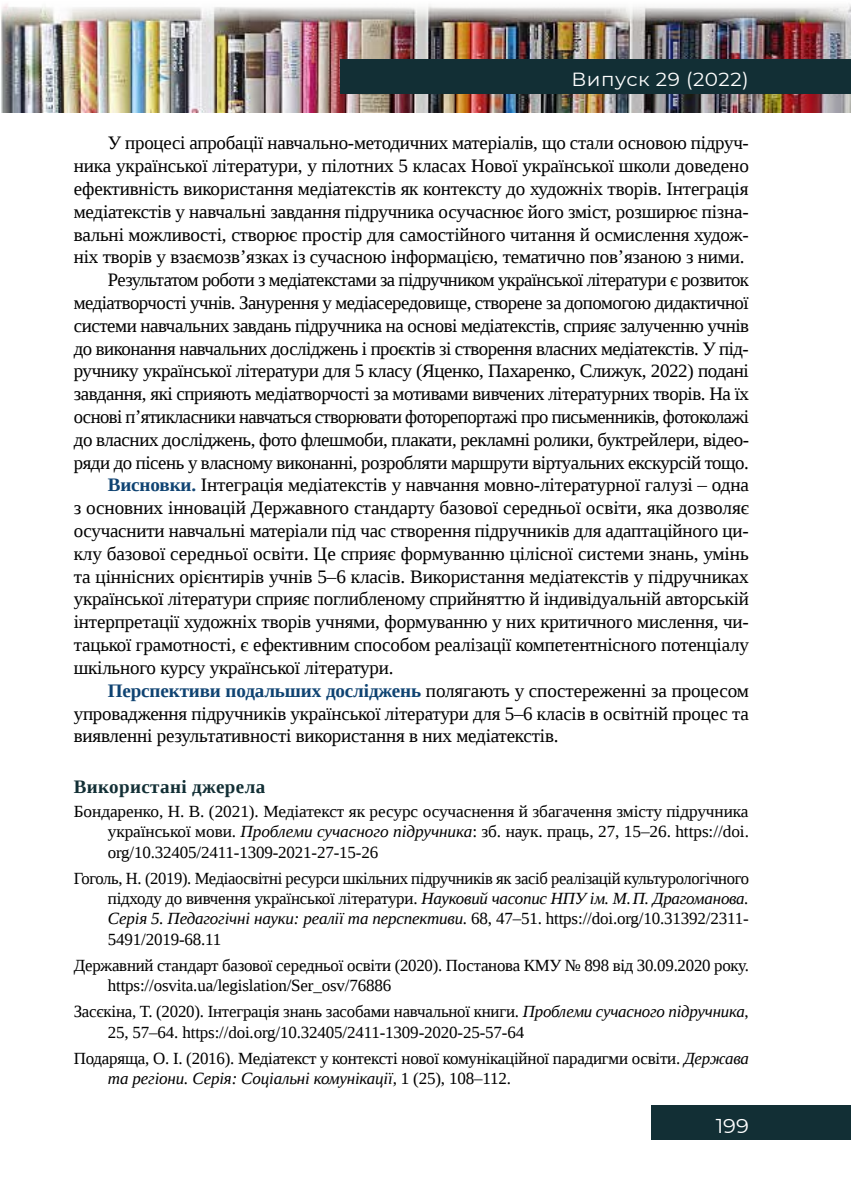
<style>
.page{position:relative;width:851px;height:1191px;background:#fff}
.page>*{position:absolute;margin:0;border:0;box-sizing:border-box;transform-origin:0 0}
.t1{font:20px "Montserrat";color:#fff;scale:1.05 1}
.t2{font:19px "Liberation Serif";letter-spacing:-.01em;color:#000}
.t3{font:19px "Liberation Serif";letter-spacing:-.03em;color:#000}
.t4{font:700 19px "Liberation Serif";letter-spacing:.02em;color:#122f35}
.t5{font:19px "Montserrat";letter-spacing:.025em;color:#fff;scale:1.05 1}
.t6{font:17px/20.4px "Liberation Serif";letter-spacing:-.01em;color:#000}
.s1{font-weight:700;color:#0f4372}
.s2{font-style:italic}
</style>
<div class="page">
<img style="left:1px;top:4px;width:849px;height:109px">
<div style="left:340px;top:60px;width:510px;height:34px;background:#122f35"></div>
<div style="left:651px;top:1106px;width:199px;height:34px;background:#122f35"></div>
<p class="t5" style="left:571px;top:66px;width:170px">Випуск 29 (2022)</p>
<p class="t2" style="left:108px;top:131px;width:642px">У процесі апробації навчально-методичних матеріалів, що стали основою підруч-</p>
<p class="t2" style="left:74px;top:153px;width:676px">ника української літератури, у пілотних 5 класах Нової української школи доведено</p>
<p class="t2" style="left:74px;top:176px;width:676px">ефективність використання медіатекстів як контексту до художніх творів. Інтеграція</p>
<p class="t2" style="left:74px;top:199px;width:676px">медіатекстів у навчальні завдання підручника осучаснює його зміст, розширює пізна-</p>
<p class="t2" style="left:74px;top:222px;width:676px">вальні можливості, створює простір для самостійного читання й осмислення худож-</p>
<p class="t2" style="left:74px;top:245px;width:672px">ніх творів у взаємозв’язках із сучасною інформацією, тематично пов’язаною з ними.</p>
<p class="t3" style="left:108px;top:267px;width:642px">Результатом роботи з медіатекстами за підручником української літератури є розвиток</p>
<p class="t2" style="left:74px;top:290px;width:676px">медіатворчості учнів. Занурення у медіасередовище, створене за допомогою дидактичної</p>
<p class="t2" style="left:74px;top:313px;width:676px">системи навчальних завдань підручника на основі медіатекстів, сприяє залученню учнів</p>
<p class="t2" style="left:74px;top:336px;width:676px">до виконання навчальних досліджень і проєктів зі створення власних медіатекстів. У під-</p>
<p class="t2" style="left:74px;top:359px;width:676px">ручнику української літератури для 5 класу (Яценко, Пахаренко, Слижук, 2022) подані</p>
<p class="t2" style="left:74px;top:381px;width:676px">завдання, які сприяють медіатворчості за мотивами вивчених літературних творів. На їх</p>
<p class="t3" style="left:74px;top:404px;width:676px">основі п’ятикласники навчаться створювати фоторепортажі про письменників, фотоколажі</p>
<p class="t2" style="left:74px;top:427px;width:676px">до власних досліджень, фото флешмоби, плакати, рекламні ролики, буктрейлери, відео-</p>
<p class="t2" style="left:74px;top:450px;width:676px">ряди до пісень у власному виконанні, розробляти маршрути віртуальних екскурсій тощо.</p>
<p class="t2" style="left:108px;top:473px;width:642px"><span class="s1">Висновки.</span> Інтеграція медіатекстів у навчання мовно-літературної галузі – одна</p>
<p class="t2" style="left:74px;top:495px;width:676px">з основних інновацій Державного стандарту базової середньої освіти, яка дозволяє</p>
<p class="t2" style="left:74px;top:518px;width:676px">осучаснити навчальні матеріали під час створення підручників для адаптаційного ци-</p>
<p class="t2" style="left:74px;top:541px;width:676px">клу базової середньої освіти. Це сприяє формуванню цілісної системи знань, умінь</p>
<p class="t2" style="left:74px;top:564px;width:676px">та ціннісних орієнтирів учнів 5–6 класів. Використання медіатекстів у підручниках</p>
<p class="t2" style="left:74px;top:587px;width:676px">української літератури сприяє поглибленому сприйняттю й індивідуальній авторській</p>
<p class="t2" style="left:74px;top:609px;width:676px">інтерпретації художніх творів учнями, формуванню у них критичного мислення, чи-</p>
<p class="t2" style="left:74px;top:632px;width:676px">тацької грамотності, є ефективним способом реалізації компетентнісного потенціалу</p>
<p class="t2" style="left:74px;top:655px;width:321px">шкільного курсу української літератури.</p>
<p class="t2" style="left:108px;top:678px;width:642px"><span class="s1">Перспективи подальших досліджень</span> полягають у спостереженні за процесом</p>
<p class="t2" style="left:74px;top:701px;width:676px">упровадження підручників української літератури для 5–6 класів в освітній процес та</p>
<p class="t2" style="left:74px;top:723px;width:486px">виявленні результативності використання в них медіатекстів.</p>
<p class="t4" style="left:74px;top:774px;width:193px">Використані джерела</p>
<p class="t6" style="left:108px;top:800px;width:642px;text-align:justify;text-indent:-34px">Бондаренко, Н. В. (2021). Медіатекст як ресурс осучаснення й збагачення змісту підручника української мови. <span class="s2">Проблеми сучасного підручника</span>: зб. наук. праць, 27, 15–26. https://doi. org/10.32405/2411-1309-2021-27-15-26</p>
<p class="t6" style="left:108px;top:867px;width:642px;text-align:justify;text-indent:-34px">Гоголь, Н. (2019). Медіаосвітні ресурси шкільних підручників як засіб реалізацій культурологічного підходу до вивчення української літератури. <span class="s2">Науковий часопис НПУ ім. М.П. Драгоманова.<br>Серія 5. Педагогічні науки: реалії та перспективи.</span> 68, 47–51. https://doi.org/10.31392/2311- 5491/2019-68.11</p>
<p class="t6" style="left:108px;top:955px;width:642px;text-indent:-34px">Державний стандарт базової середньої освіти (2020). Постанова КМУ № 898 від 30.09.2020 року. https://osvita.ua/legislation/Ser_osv/76886</p>
<p class="t6" style="left:108px;top:1001px;width:642px;text-indent:-34px">Засєкіна, Т. (2020). Інтеграція знань засобами навчальної книги. <span class="s2">Проблеми сучасного підручника</span>,<br>25, 57–64. https://doi.org/10.32405/2411-1309-2020-25-57-64</p>
<p class="t6" style="left:108px;top:1048px;width:642px;text-indent:-34px">Подаряща, О. І. (2016). Медіатекст у контексті нової комунікаційної парадигми освіти. <span class="s2">Держава та регіони. Серія: Соціальні комунікації,</span> 1 (25), 108–112.</p>
<p class="t1" style="left:715px;top:1111px;width:33px">199</p>
</div>
